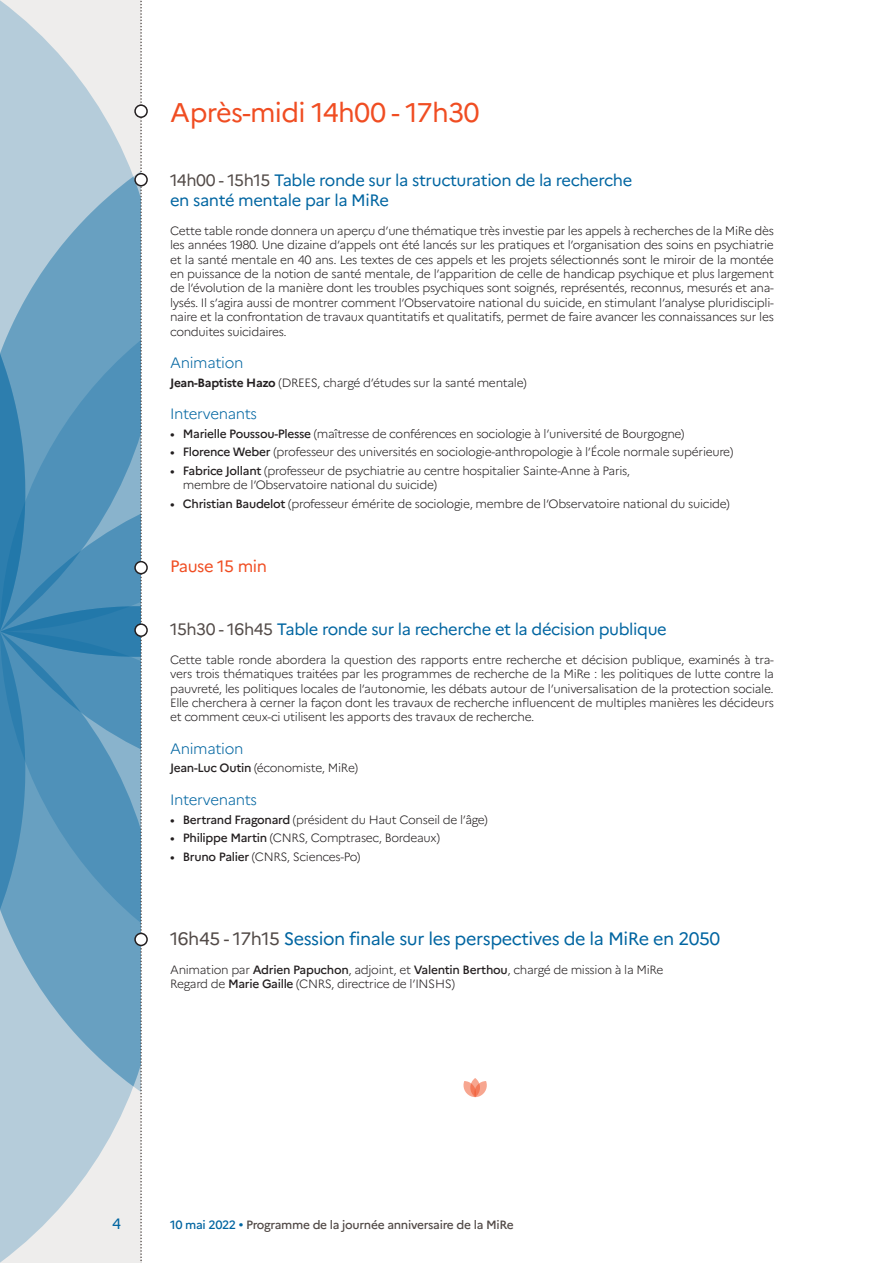
<style>
.page{position:relative;width:893px;height:1263px;background:#fff}
.page>*{position:absolute;margin:0;border:0;box-sizing:border-box;transform-origin:0 0}
.t1{font:27px "Marianne";letter-spacing:-.025em;color:#f04d22}
.t2{font:18px "Marianne";letter-spacing:-.025em;color:#0065a1}
.t3{font:16.5px/19.8px "Marianne";letter-spacing:-.025em;color:#0065a1}
.t4{font:16.5px "Marianne";letter-spacing:-.025em;color:#f04d22}
.t5{font:300 15px "Marianne";letter-spacing:-.025em;color:#0065a1}
.t6{font:15px "Marianne";color:#0065a1}
.t7{font:300 12px/14.4px "Marianne";letter-spacing:-.025em;color:#231f20;text-align:justify}
.t8{font:500 12px "Marianne";letter-spacing:-.025em;color:#524a47}
.s1{color:#524a47}
.s2{font-weight:700}
.s3{font-weight:500}
.s4{color:#0065a1}
</style>
<div class="page">
<svg style="left:0;top:0;width:148px;height:1263px;background:#86b1cb"></svg>
<div style="left:135px;top:174px;width:12px;height:12px;background:#fff;border-radius:50%"></div>
<div style="left:134px;top:173px;width:14px;height:13px;border:2px solid #231f20;border-radius:50%"></div>
<div style="left:135px;top:624px;width:12px;height:12px;background:#fff;border-radius:50%"></div>
<div style="left:134px;top:623px;width:14px;height:14px;border:2px solid #231f20;border-radius:50%"></div>
<div style="left:135px;top:933px;width:12px;height:12px;background:#fff;border-radius:50%"></div>
<div style="left:134px;top:933px;width:14px;height:13px;border:2px solid #231f20;border-radius:50%"></div>
<svg style="left:470px;top:1078px;width:10px;height:19px"></svg>
<svg style="left:463px;top:1081px;width:24px;height:16px"></svg>
<div style="left:135px;top:105px;width:12px;height:12px;background:#fff;border-radius:50%"></div>
<div style="left:134px;top:104px;width:14px;height:14px;border:2px solid #231f20;border-radius:50%"></div>
<div style="left:135px;top:562px;width:12px;height:12px;background:#fff;border-radius:50%"></div>
<div style="left:134px;top:561px;width:14px;height:13px;border:2px solid #231f20;border-radius:50%"></div>
<p class="t1" style="left:170px;top:96px;width:311px">Après-midi 14h00 - 17h30</p>
<p class="t3" style="left:170px;top:170px;width:464px"><span class="s1">14h00 - 15h15</span> Table ronde sur la structuration de la recherche en santé mentale par la MiRe</p>
<p class="t7" style="left:170px;top:223px;width:605px">Cette table ronde donnera un aperçu d’une thématique très investie par les appels à recherches de la MiRe dès les années 1980. Une dizaine d’appels ont été lancés sur les pratiques et l’organisation des soins en psychiatrie et la santé mentale en 40 ans. Les textes de ces appels et les projets sélectionnés sont le miroir de la montée en puissance de la notion de santé mentale, de l’apparition de celle de handicap psychique et plus largement de l’évolution de la manière dont les troubles psychiques sont soignés, représentés, reconnus, mesurés et ana&shy;lysés. Il s’agira aussi de montrer comment l’Observatoire national du suicide, en stimulant l’analyse pluridiscipli&shy;naire et la confrontation de travaux quantitatifs et qualitatifs, permet de faire avancer les connaissances sur les conduites suicidaires.</p>
<p class="t5" style="left:170px;top:353px;width:75px">Animation</p>
<p class="t7" style="left:170px;top:375px;width:358px"><span class="s2">Jean-Baptiste Hazo</span> (DREES, chargé d’études sur la santé mentale)</p>
<p class="t5" style="left:170px;top:404px;width:89px">Intervenants</p>
<p class="t7" style="left:170px;top:426px;width:516px"><span class="s3">• Marielle Poussou-Plesse</span> (maîtresse de conférences en sociologie à l’université de Bourgogne)</p>
<p class="t7" style="left:170px;top:445px;width:565px"><span class="s3">• Florence Weber</span> (professeur des universités en sociologie-anthropologie à l’École normale supérieure)</p>
<p class="t7" style="left:183px;top:463px;width:449px;text-indent:-13px"><span class="s3">• Fabrice Jollant</span> (professeur de psychiatrie au centre hospitalier Sainte-Anne à Paris, membre de l’Observatoire national du suicide)</p>
<p class="t7" style="left:170px;top:496px;width:561px"><span class="s3">• Christian Baudelot</span> (professeur émérite de sociologie, membre de l’Observatoire national du suicide)</p>
<p class="t4" style="left:170px;top:556px;width:98px">Pause 15 min</p>
<p class="t3" style="left:170px;top:619px;width:498px"><span class="s1">15h30 - 16h45</span> Table ronde sur la recherche et la décision publique</p>
<p class="t7" style="left:170px;top:652px;width:605px">Cette table ronde abordera la question des rapports entre recherche et décision publique, examinés à tra&shy;vers trois thématiques traitées par les programmes de recherche de la MiRe : les politiques de lutte contre la pauvreté, les politiques locales de l’autonomie, les débats autour de l’universalisation de la protection sociale.<br>Elle cherchera à cerner la façon dont les travaux de recherche influencent de multiples manières les décideurs et comment ceux-ci utilisent les apports des travaux de recherche.</p>
<p class="t5" style="left:170px;top:739px;width:75px">Animation</p>
<p class="t7" style="left:170px;top:761px;width:189px"><span class="s3">Jean-Luc Outin</span> (économiste, MiRe)</p>
<p class="t5" style="left:170px;top:790px;width:89px">Intervenants</p>
<p class="t7" style="left:170px;top:812px;width:319px"><span class="s3">• Bertrand Fragonard</span> (président du Haut Conseil de l’âge)</p>
<p class="t7" style="left:170px;top:831px;width:271px"><span class="s3">• Philippe Martin</span> (CNRS, Comptrasec, Bordeaux)</p>
<p class="t7" style="left:170px;top:849px;width:192px"><span class="s3">• Bruno Palier</span> (CNRS, Sciences-Po)</p>
<p class="t2" style="left:170px;top:927px;width:552px"><span class="s1">16h45 - 17h15</span> Session finale sur les perspectives de la MiRe en 2050</p>
<p class="t7" style="left:170px;top:962px;width:495px">Animation par <span class="s3">Adrien Papuchon</span>, adjoint, et <span class="s3">Valentin Berthou</span>, chargé de mission à la MiRe</p>
<p class="t7" style="left:170px;top:976px;width:286px">Regard de <span class="s3">Marie Gaille</span> (CNRS, directrice de l’INSHS)</p>
<p class="t6" style="left:112px;top:1214px;width:10px">4</p>
<p class="t8" style="left:170px;top:1217px;width:345px"><span class="s4">10 mai 2022 •</span> Programme de la journée anniversaire de la MiRe</p>
</div>
